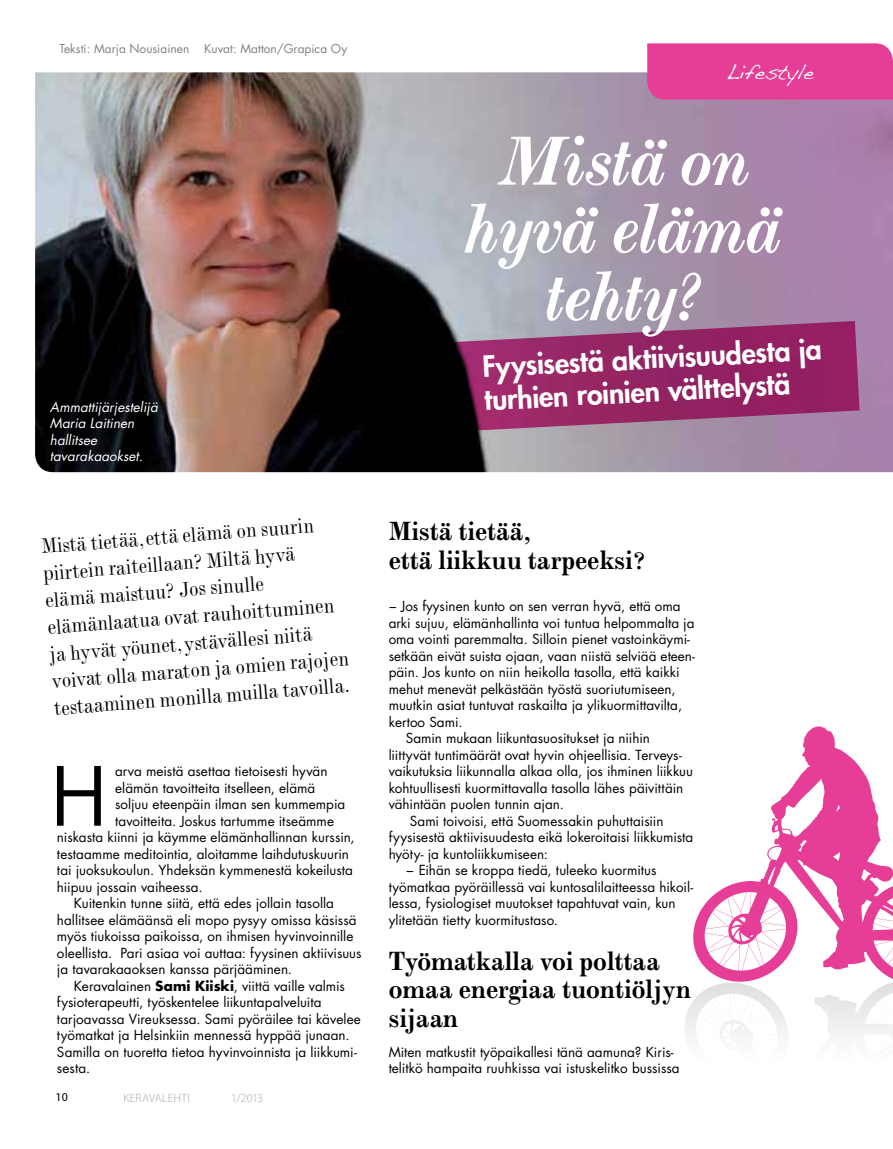
<style>
.page{position:relative;width:893px;height:1149px;background:#fff}
.page>*{position:absolute;margin:0;border:0;box-sizing:border-box;transform-origin:0 0}
.t1{font:79.2px "Futura Std";color:#000}
.t2{font:italic 700 70.95px/67.7px "Modern MT Std";letter-spacing:-.03em;color:#fff;text-align:center}
.t3{font:800 28.5px "Futura Std";color:#fff}
.t4{font:700 27px/28.5px "Modern MT Std";color:#000}
.t5{font:condensed 22.5px/27px "Modern MT Std";color:#000}
.t6{font:21px "Handwriting Dakota";letter-spacing:-.02em;color:#fff}
.t7{font:13.5px/16.5px "Futura Std";color:#000}
.t8{font:italic 13.5px/16.5px "Futura Std";color:#fff}
.t9{font:12px "Futura Std";color:#808285}
.t10{font:300 12px "Myriad Pro";letter-spacing:.015em;color:#a7a9ac}
.t11{font:12px "Myriad Pro";color:#000}
.s1{font-weight:700}
</style>
<div class="page">
<img style="left:35px;top:72px;width:858px;height:400px">
<svg style="left:412px;top:321px;width:447px;height:112px;background:#863465"></svg>
<svg style="left:693px;top:726px;width:200px;height:253px"></svg>
<svg style="left:685px;top:979px;width:208px;height:57px"></svg>
<div style="left:647px;top:43px;width:246px;height:56px;background:#e63d96"></div>
<p class="t9" style="left:60px;top:41px;width:289px">Teksti: Marja Nousiainen Kuvat: Matton/Grapica Oy</p>
<p class="t8" style="left:50px;top:398px;width:109px">Ammattijärjestelijä</p>
<p class="t8" style="left:50px;top:415px;width:95px">Maria Laitinen hallitsee tavarakaaokset.</p>
<p class="t5" style="left:39px;top:534px;width:300px;rotate:-5deg">Mistä tietää, että elämä on suurin piirtein raiteillaan? Miltä hyvä elämä maistuu? Jos sinulle elämänlaatua ovat rauhoittuminen ja hyvät yöunet, ystävällesi niitä voivat olla maraton ja omien rajojen testaaminen monilla muilla tavoilla.</p>
<h1 class="t1" style="left:51px;top:745px;width:58px">H</h1>
<p class="t7" style="left:115px;top:762px;width:214px">arva meistä asettaa tietoisesti hyvän</p>
<p class="t7" style="left:115px;top:779px;width:202px">elämän tavoitteita itselleen, elämä</p>
<p class="t7" style="left:115px;top:795px;width:232px">soljuu eteenpäin ilman sen kummempia</p>
<p class="t7" style="left:115px;top:812px;width:220px">tavoitteita. Joskus tartumme itseämme</p>
<p class="t7" style="left:57px;top:828px;width:299px">niskasta kiinni ja käymme elämänhallinnan kurssin,</p>
<p class="t7" style="left:57px;top:845px;width:294px">testaamme meditointia, aloitamme laihdutuskuurin</p>
<p class="t7" style="left:57px;top:861px;width:298px">tai juoksukoulun. Yhdeksän kymmenestä kokeilusta</p>
<p class="t7" style="left:57px;top:878px;width:147px">hiipuu jossain vaiheessa.</p>
<p class="t7" style="left:74px;top:894px;width:262px">Kuitenkin tunne siitä, että edes jollain tasolla</p>
<p class="t7" style="left:57px;top:911px;width:301px">hallitsee elämäänsä eli mopo pysyy omissa käsissä</p>
<p class="t7" style="left:57px;top:927px;width:298px">myös tiukoissa paikoissa, on ihmisen hyvinvoinnille</p>
<p class="t7" style="left:57px;top:944px;width:306px">oleellista. Pari asiaa voi auttaa: fyysinen aktiivisuus</p>
<p class="t7" style="left:57px;top:960px;width:237px">ja tavarakaaoksen kanssa pärjääminen.</p>
<p class="t7" style="left:74px;top:977px;width:272px">Keravalainen <span class="s1">Sami Kiiski</span>, viittä vaille valmis</p>
<p class="t7" style="left:57px;top:993px;width:266px">fysioterapeutti, työskentelee liikuntapalveluita</p>
<p class="t7" style="left:57px;top:1010px;width:305px">tarjoavassa Vireuksessa. Sami pyöräilee tai kävelee</p>
<p class="t7" style="left:57px;top:1026px;width:294px">työmatkat ja Helsinkiin mennessä hyppää junaan.</p>
<p class="t7" style="left:57px;top:1043px;width:301px">Samilla on tuoretta tietoa hyvinvoinnista ja liikkumi-</p>
<p class="t7" style="left:57px;top:1059px;width:35px">sesta.</p>
<p class="t11" style="left:55px;top:1089px;width:14px">10</p>
<p class="t10" style="left:123px;top:1090px;width:68px">KERAVALEHTI</p>
<p class="t10" style="left:231px;top:1090px;width:33px">1/2013</p>
<h3 class="t6" style="left:726px;top:60px;width:89px">Lifestyle</h3>
<h2 class="t2" style="left:465px;top:128px;width:319px">Mistä on hyvä elämä tehty?</h2>
<h3 class="t3" style="left:482px;top:348px;width:341px;rotate:-3deg">Fyysisestä aktiivisuudesta ja</h3>
<h3 class="t3" style="left:483px;top:381px;width:308px;rotate:-3deg">turhien roinien välttelystä</h3>
<h3 class="t4" style="left:389px;top:516px;width:258px">Mistä tietää,<br>että liikkuu tarpeeksi?</h3>
<p class="t7" style="left:389px;top:597px;width:294px">− Jos fyysinen kunto on sen verran hyvä, että oma</p>
<p class="t7" style="left:389px;top:614px;width:307px">arki sujuu, elämänhallinta voi tuntua helpommalta ja</p>
<p class="t7" style="left:389px;top:630px;width:303px">oma vointi paremmalta. Silloin pienet vastoinkäymi-</p>
<p class="t7" style="left:389px;top:647px;width:308px">setkään eivät suista ojaan, vaan niistä selviää eteen-</p>
<p class="t7" style="left:389px;top:663px;width:292px">päin. Jos kunto on niin heikolla tasolla, että kaikki</p>
<p class="t7" style="left:389px;top:680px;width:288px">mehut menevät pelkästään työstä suoriutumiseen,</p>
<p class="t7" style="left:389px;top:696px;width:295px">muutkin asiat tuntuvat raskailta ja ylikuormittavilta,</p>
<p class="t7" style="left:389px;top:713px;width:76px">kertoo Sami.</p>
<p class="t7" style="left:406px;top:729px;width:246px">Samin mukaan liikuntasuositukset ja niihin</p>
<p class="t7" style="left:389px;top:746px;width:295px">liittyvät tuntimäärät ovat hyvin ohjeellisia. Terveys-</p>
<p class="t7" style="left:389px;top:762px;width:306px">vaikutuksia liikunnalla alkaa olla, jos ihminen liikkuu</p>
<p class="t7" style="left:389px;top:779px;width:296px">kohtuullisesti kuormittavalla tasolla lähes päivittäin</p>
<p class="t7" style="left:389px;top:795px;width:177px">vähintään puolen tunnin ajan.</p>
<p class="t7" style="left:410px;top:812px;width:255px">Sami toivoisi, että Suomessakin puhuttaisiin</p>
<p class="t7" style="left:389px;top:828px;width:306px">fyysisestä aktiivisuudesta eikä lokeroitaisi liikkumista</p>
<p class="t7" style="left:389px;top:845px;width:161px">hyöty- ja kuntoliikkumiseen:</p>
<p class="t7" style="left:406px;top:861px;width:252px">− Eihän se kroppa tiedä, tuleeko kuormitus</p>
<p class="t7" style="left:389px;top:878px;width:306px">työmatkaa pyöräillessä vai kuntosalilaitteessa hikoil-</p>
<p class="t7" style="left:389px;top:894px;width:288px">lessa, fysiologiset muutokset tapahtuvat vain, kun</p>
<p class="t7" style="left:389px;top:911px;width:171px">ylitetään tietty kuormitustaso.</p>
<h3 class="t4" style="left:389px;top:945px;width:304px">Työmatkalla voi polttaa omaa energiaa tuontiöljyn sijaan</h3>
<p class="t7" style="left:389px;top:1043px;width:292px">Miten matkustit työpaikallesi tänä aamuna? Kiris&shy;telitkö hampaita ruuhkissa vai istuskelitko bussissa</p>
</div>
